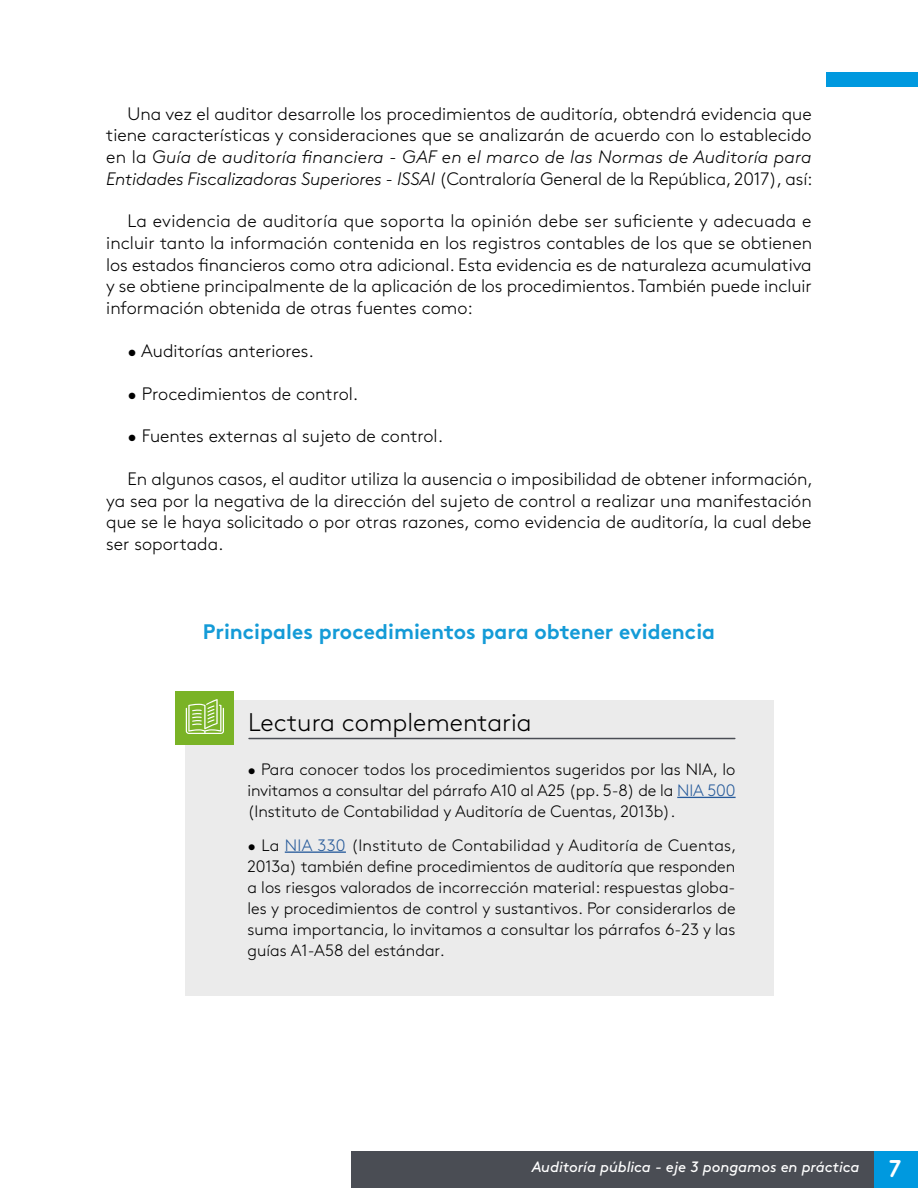
<style>
.page{position:relative;width:918px;height:1188px;background:#fff}
.page>*{position:absolute;margin:0;border:0;box-sizing:border-box;transform-origin:0 0}
.t1{font:300 25.5px "Brown Std";color:#000}
.t2{font:24px "Areandina Voz";color:#fff}
.t3{font:21px "Brown Std Bold Alt";color:#149bd7}
.t4{font:300 18px/21.6px "Brown Std";color:#000;text-align:justify}
.t5{font:300 16.5px/21px "Brown Std";color:#000;text-align:justify}
.t6{font:italic 15px "Brown Std";letter-spacing:-.005em;color:#fff}
.s1{font-style:italic}
.s2{color:#275b9b}
</style>
<div class="page">
<div style="left:826px;top:72px;width:92px;height:15px;background:#0099df"></div>
<div style="left:873px;top:1151px;width:45px;height:37px;background:#0099df"></div>
<div style="left:351px;top:1151px;width:522px;height:37px;background:#4a4d54"></div>
<div style="left:185px;top:700px;width:589px;height:295px;background:#ebebeb"></div>
<div style="left:176px;top:691px;width:58px;height:53px;background:#7ab326"></div>
<hr style="left:249px;top:738px;width:486px;height:1px;background:#4a4d54">
<svg style="left:186px;top:699px;width:38px;height:35px"></svg>
<hr style="left:677px;top:797px;width:59px;height:1px;background:#275b9b">
<hr style="left:285px;top:851px;width:61px;height:2px;background:#275b9b">
<p class="t4" style="left:106px;top:103px;width:708px;text-indent:21px">Una vez el auditor desarrolle los procedimientos de auditoría, obtendrá evidencia que tiene características y consideraciones que se analizarán de acuerdo con lo establecido en la <span class="s1">Guía de auditoría financiera - GAF en el marco de las Normas de Auditoría para Entidades Fiscalizadoras Superiores - ISSAI</span> (Contraloría General de la República, 2017), así:</p>
<p class="t4" style="left:106px;top:211px;width:707px;text-indent:21px">La evidencia de auditoría que soporta la opinión debe ser suficiente y adecuada e incluir tanto la información contenida en los registros contables de los que se obtienen los estados financieros como otra adicional. Esta evidencia es de naturaleza acumulativa y se obtiene principalmente de la aplicación de los procedimientos. También puede incluir información obtenida de otras fuentes como:</p>
<p class="t4" style="left:128px;top:340px;width:184px">• Auditorías anteriores.</p>
<p class="t4" style="left:128px;top:383px;width:229px">• Procedimientos de control.</p>
<p class="t4" style="left:128px;top:426px;width:314px">• Fuentes externas al sujeto de control.</p>
<p class="t4" style="left:106px;top:469px;width:708px;text-indent:21px">En algunos casos, el auditor utiliza la ausencia o imposibilidad de obtener información, ya sea por la negativa de la dirección del sujeto de control a realizar una manifestación que se le haya solicitado o por otras razones, como evidencia de auditoría, la cual debe ser soportada.</p>
<p class="t3" style="left:203px;top:619px;width:514px">Principales procedimientos para obtener evidencia</p>
<h1 class="t1" style="left:248px;top:708px;width:285px">Lectura complementaria</h1>
<p class="t5" style="left:247px;top:759px;width:490px">• Para conocer todos los procedimientos sugeridos por las NIA, lo invitamos a consultar del párrafo A10 al A25 (pp. 5-8) de la <span class="s2">NIA 500 </span>(Instituto de Contabilidad y Auditoría de Cuentas, 2013b).</p>
<p class="t5" style="left:247px;top:835px;width:491px">• La <span class="s2">NIA 330</span> (Instituto de Contabilidad y Auditoría de Cuentas, 2013a) también define procedimientos de auditoría que responden a los riesgos valorados de incorrección material: respuestas globa&shy;les y procedimientos de control y sustantivos. Por considerarlos de suma importancia, lo invitamos a consultar los párrafos 6-23 y las guías A1-A58 del estándar.</p>
<p class="t6" style="left:532px;top:1158px;width:329px">Auditoría pública - eje 3 pongamos en práctica</p>
<h2 class="t2" style="left:890px;top:1156px;width:13px">7</h2>
</div>
